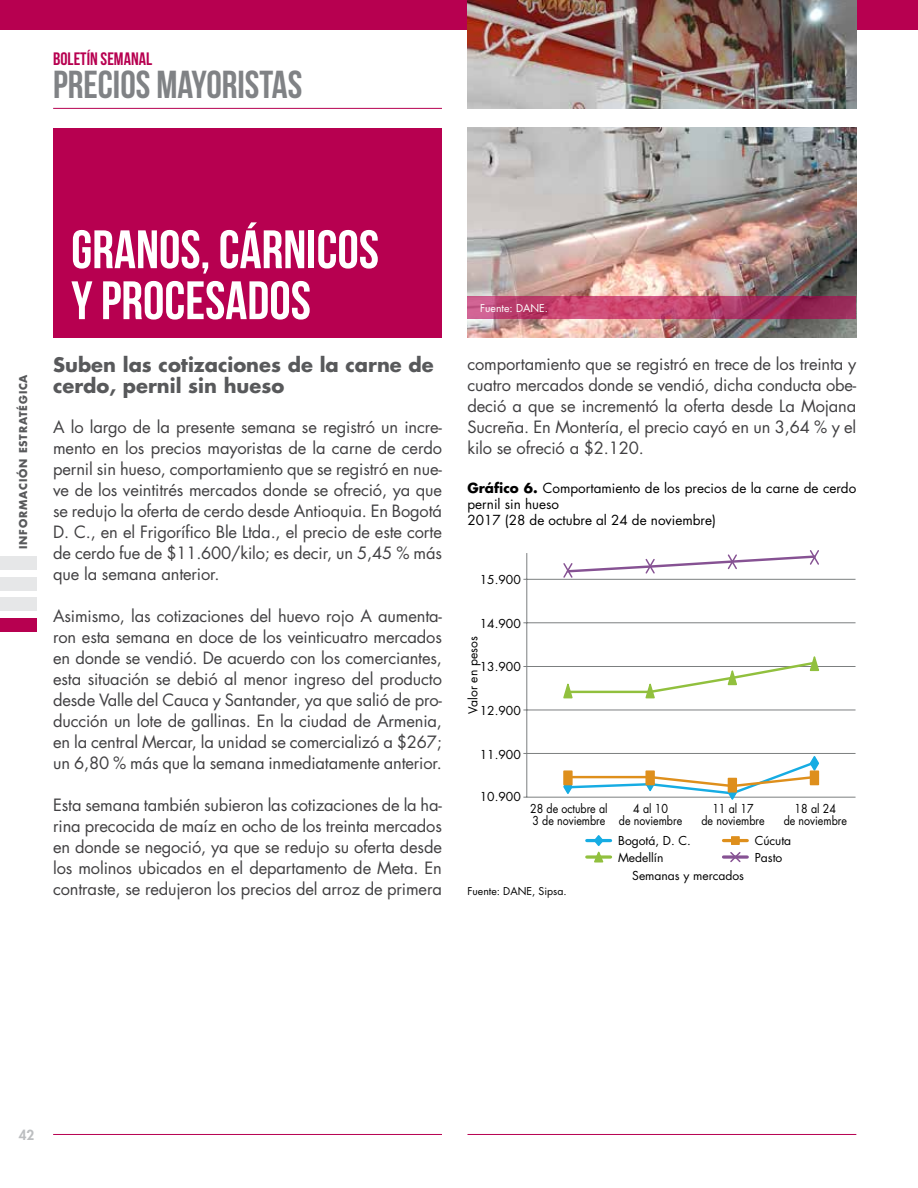
<style>
.page{position:relative;width:918px;height:1188px;background:#fff}
.page>*{position:absolute;margin:0;border:0;box-sizing:border-box;transform-origin:0 0}
.t1{font:54px/51px "Bebas Neue";color:#fff}
.t2{font:39px "Bebas Neue";color:#808285}
.t3{font:700 19.5px/21px "Futura Std";color:#58595b}
.t4{font:18px "Bebas Neue";color:#b70050}
.t5{font:16.5px/21px "Futura Std";letter-spacing:-.01em;color:#414042;text-align:justify}
.t6{font:13.5px/16.2px "Futura Std";color:#000}
.t7{font:800 13.5px "Futura Std";color:#bcbec0}
.t8{font:12px/16.5px "Futura Std";color:#000}
.t9{font:12px/12px "Futura Std";color:#000;text-align:center;scale:.89 1}
.t10{font:700 10.5px "Futura Std";letter-spacing:.075em;color:#58595b}
.t11{font:10.5px "Futura Std";color:#000}
.t12{font:10.5px "Futura Std";color:#fff}
.s1{font-weight:700}
</style>
<div class="page">
<div style="left:0;top:0;width:918px;height:30px;background:#b70050"></div>
<div style="left:53px;top:128px;width:389px;height:210px;background:#b70050"></div>
<img style="left:468px;top:128px;width:388px;height:210px">
<img style="left:468px;top:0;width:388px;height:109px">
<svg style="left:468px;top:296px;width:388px;height:23px;background:#b63c69"></svg>
<hr style="left:53px;top:108px;width:389px;height:1px;background:#b70050">
<hr style="left:53px;top:1134px;width:389px;height:1px;background:#b70050">
<hr style="left:468px;top:1134px;width:388px;height:1px;background:#b70050">
<div style="left:0;top:556px;width:37px;height:14px;background:#e6e7e8"></div>
<div style="left:0;top:577px;width:37px;height:14px;background:#e6e7e8"></div>
<div style="left:0;top:597px;width:37px;height:14px;background:#e6e7e8"></div>
<div style="left:0;top:618px;width:37px;height:14px;background:#b70050"></div>
<hr style="left:587px;top:839px;width:24px;height:3px;background:#16ace3">
<svg style="left:587px;top:855px;width:24px;height:4px"></svg>
<svg style="left:593px;top:835px;width:12px;height:28px"></svg>
<svg style="left:724px;top:855px;width:23px;height:4px"></svg>
<svg style="left:729px;top:852px;width:13px;height:11px"></svg>
<hr style="left:724px;top:839px;width:23px;height:3px;background:#de8f1c">
<div style="left:731px;top:837px;width:8px;height:8px;background:#de8f1c"></div>
<hr style="left:527px;top:797px;width:329px;height:1px;background:#7c7f80">
<hr style="left:526px;top:553px;width:1px;height:244px;background:#7c7f80">
<hr style="left:527px;top:579px;width:329px;height:1px;background:#7c7f80">
<hr style="left:527px;top:622px;width:329px;height:1px;background:#7c7f80">
<hr style="left:527px;top:666px;width:329px;height:1px;background:#7c7f80">
<hr style="left:527px;top:710px;width:329px;height:1px;background:#7c7f80">
<hr style="left:527px;top:753px;width:329px;height:1px;background:#7c7f80">
<svg style="left:562px;top:756px;width:258px;height:44px"></svg>
<div style="left:563px;top:770px;width:10px;height:15px;background:#de8f1c;border:1px solid #de8f1c"></div>
<div style="left:645px;top:770px;width:10px;height:15px;background:#de8f1c;border:1px solid #de8f1c"></div>
<div style="left:728px;top:778px;width:9px;height:15px;background:#de8f1c;border:1px solid #de8f1c"></div>
<div style="left:810px;top:770px;width:9px;height:15px;background:#de8f1c;border:1px solid #de8f1c"></div>
<svg style="left:563px;top:656px;width:257px;height:43px"></svg>
<svg style="left:562px;top:550px;width:258px;height:29px"></svg>
<p class="t4" style="left:53px;top:49px;width:101px">BOLETÍN SEMANAL</p>
<h2 class="t2" style="left:53px;top:63px;width:251px">PRECIOS MAYORISTAS</h2>
<p class="t10" style="left:16px;top:549px;width:176px;rotate:-90deg">INFORMACIÓN ESTRATÉGICA</p>
<h1 class="t1" style="left:71px;top:223px;width:309px">GRANOS, CÁRNICOS<br>Y PROCESADOS</h1>
<p class="t3" style="left:53px;top:354px;width:382px">Suben las cotizaciones de la carne de cerdo, pernil sin hueso</p>
<p class="t5" style="left:53px;top:416px;width:390px">A lo largo de la presente semana se registró un incre&shy;mento en los precios mayoristas de la carne de cerdo pernil sin hueso, comportamiento que se registró en nue&shy;ve de los veintitrés mercados donde se ofreció, ya que se redujo la oferta de cerdo desde Antioquia. En Bogotá D. C., en el Frigorífico Ble Ltda., el precio de este corte de cerdo fue de $11.600/kilo; es decir, un 5,45 % más que la semana anterior.</p>
<p class="t5" style="left:53px;top:605px;width:390px">Asimismo, las cotizaciones del huevo rojo A aumenta&shy;ron esta semana en doce de los veinticuatro mercados en donde se vendió. De acuerdo con los comerciantes, esta situación se debió al menor ingreso del producto desde Valle del Cauca y Santander, ya que salió de pro&shy;ducción un lote de gallinas. En la ciudad de Armenia, en la central Mercar, la unidad se comercializó a $267; un 6,80 % más que la semana inmediatamente anterior.</p>
<p class="t5" style="left:53px;top:794px;width:390px">Esta semana también subieron las cotizaciones de la ha&shy;rina precocida de maíz en ocho de los treinta mercados en donde se negoció, ya que se redujo su oferta desde los molinos ubicados en el departamento de Meta. En contraste, se redujeron los precios del arroz de primera</p>
<p class="t12" style="left:480px;top:301px;width:69px">Fuente: DANE.</p>
<p class="t5" style="left:468px;top:353px;width:390px">comportamiento que se registró en trece de los treinta y cuatro mercados donde se vendió, dicha conducta obe&shy;deció a que se incrementó la oferta desde La Mojana Sucreña. En Montería, el precio cayó en un 3,64 % y el kilo se ofreció a $2.120.</p>
<p class="t6" style="left:468px;top:480px;width:390px"><span class="s1">Gráfico 6.</span> Comportamiento de los precios de la carne de cerdo pernil sin hueso<br>2017 (28 de octubre al 24 de noviembre)</p>
<p class="t8" style="left:480px;top:572px;width:43px">15.900</p>
<p class="t8" style="left:480px;top:615px;width:43px">14.900</p>
<p class="t8" style="left:480px;top:659px;width:43px">13.900</p>
<p class="t8" style="left:480px;top:702px;width:43px">12.900</p>
<p class="t8" style="left:480px;top:747px;width:43px">11.900</p>
<p class="t8" style="left:480px;top:789px;width:43px">10.900</p>
<p class="t8" style="left:465px;top:714px;width:79px;rotate:-90deg">Valor en pesos</p>
<p class="t9" style="left:530px;top:803px;width:89px;text-align:left">28 de octubre al<br>3 de noviembre</p>
<p class="t11" style="left:468px;top:884px;width:101px">Fuente: DANE, Sipsa.</p>
<p class="t9" style="left:619px;top:803px;width:73px">4 al 10<br>de noviembre</p>
<p class="t8" style="left:618px;top:833px;width:74px">Bogotá, D. C.<br>Medellín</p>
<p class="t9" style="left:702px;top:803px;width:73px">11 al 17<br>de noviembre</p>
<p class="t9" style="left:784px;top:803px;width:73px">18 al 24<br>de noviembre</p>
<p class="t8" style="left:755px;top:833px;width:38px">Cúcuta</p>
<p class="t8" style="left:755px;top:849px;width:29px">Pasto</p>
<p class="t8" style="left:632px;top:868px;width:113px">Semanas y mercados</p>
<p class="t7" style="left:19px;top:1127px;width:17px">42</p>
</div>
